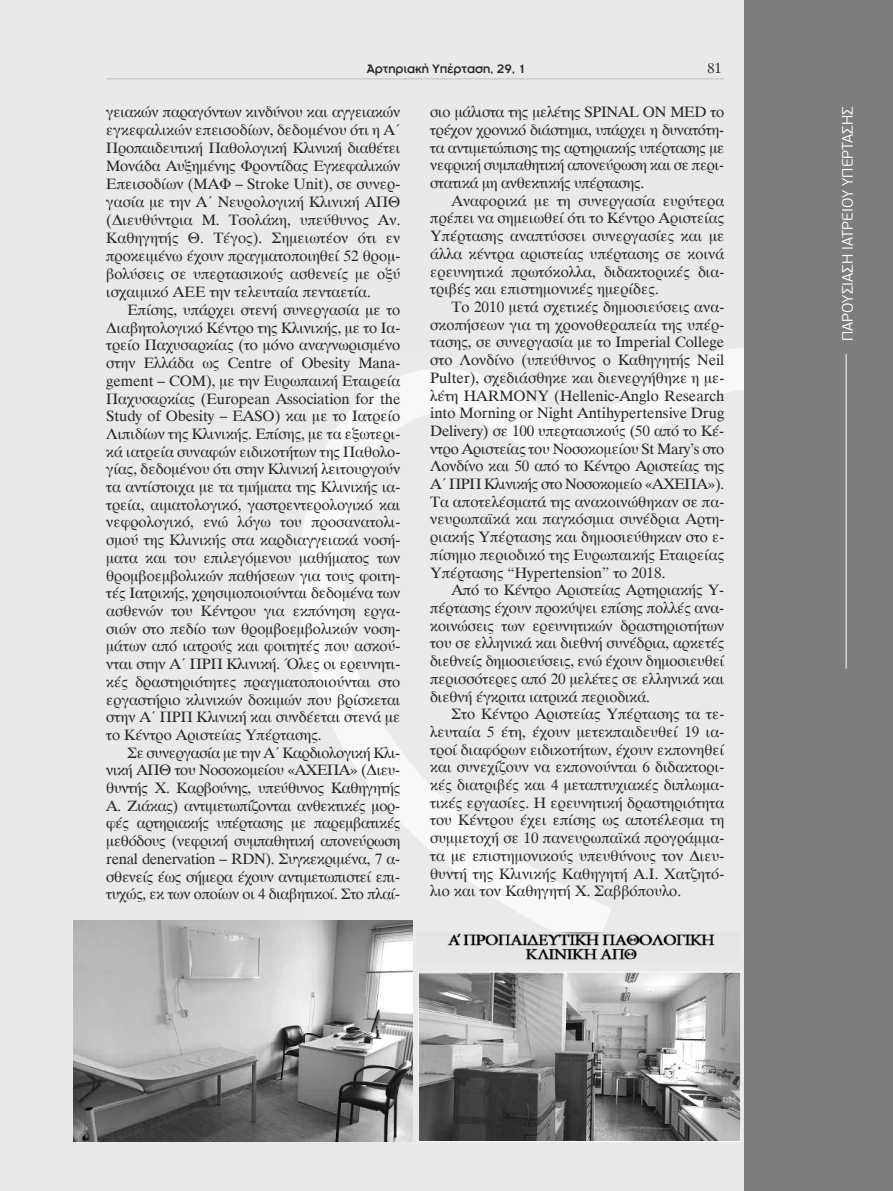
<style>
.page{position:relative;width:893px;height:1191px;background:#e9e9e9}
.page>*{position:absolute;margin:0;border:0;box-sizing:border-box;transform-origin:0 0}
.t1{font:15.75px/17.7px "UB Times";letter-spacing:-.005em;color:#272627;text-align:justify}
.t2{font:300 15px "PF Beau Sans Pro";color:#fff}
.t3{font:15px "UB Times";color:#272627}
.t4{font:13.5px "Kp Uranus T";color:#272627}
.s1{font-family:"Times New Roman"}
</style>
<div class="page">
<img style="left:300px;top:348px;width:444px;height:603px">
<div style="left:744px;top:0;width:149px;height:1191px;background:#7d7d7d"></div>
<hr style="left:846px;top:354px;width:1px;height:314px;background:#fff">
<img style="left:420px;top:973px;width:319px;height:166px">
<div style="left:418px;top:971px;width:323px;height:170px;border:1px solid #fff"></div>
<hr style="left:106px;top:78px;width:618px;height:1px;background:#bebebe">
<img style="left:73px;top:920px;width:339px;height:221px">
<img style="left:417px;top:932px;width:323px;height:28px">
<p class="t4" style="left:367px;top:63px;width:161px">Αρτηριακή Υπέρταση, 29, 1</p>
<p class="t3" style="left:707px;top:62px;width:16px">81</p>
<p class="t1" style="left:106px;top:104px;width:296px">γειακών παραγόντων κινδύνου και αγγειακών εγκεφαλικών επεισοδίων, δεδομένου ότι η Α<span class="s1">΄ </span>Προπαιδευτική Παθολογική Κλινική διαθέτει Μονάδα Αυξημένης Φροντίδας Eγκεφαλικών Επεισοδίων (ΜΑΦ – Stroke Unit), σε συνερ&shy;γασία με την Α<span class="s1">΄</span> Νευρολογική Κλινική ΑΠΘ (Διευθύντρια Μ. Τσολάκη, υπεύθυνος Αν.<br>Καθηγητής Θ. Τέγος). Σημειωτέον ότι εν προκειμένω έχουν πραγματοποιηθεί 52 θρoμ&shy;βολύσεις σε υπερτασικούς ασθενείς με οξύ ισχαιμικό ΑΕΕ την τελευταία πενταετία.</p>
<p class="t1" style="left:106px;top:301px;width:296px;text-indent:21px">Επίσης, υπάρχει στενή συνεργασία με το Διαβητολογικό Κέντρο της Κλινικής, με το Ια&shy;τρείο Παχυσαρκίας (το μόνο αναγνωρισμένο στην Ελλάδα ως Centre of Obesity Μana&shy;gement – COM), με την Ευρωπαική Εταιρεία Παχυσαρκίας (Εuropean Association for the Study of Obesity – EASO) και με το Ιατρείο Λιπιδίων της Κλινικής. Επίσης, με τα εξωτερι&shy;κά ιατρεία συναφών ειδικοτήτων της Παθολο&shy;γίας, δεδομένου ότι στην Κλινική λειτουργούν τα αντίστοιχα με τα τμήματα της Κλινικής ια&shy;τρεία, αιματολογικό, γαστρεντερολογικό και νεφρολογικό, ενώ λόγω του προσανατολι&shy;σμού της Κλινικής στα καρδιαγγειακά νοσή&shy;ματα και του επιλεγόμενου μαθήματος των θρομβοεμβολικών παθήσεων για τους φοιτη&shy;τές Ιατρικής, χρησιμοποιούνται δεδομένα των ασθενών του Κέντρου για εκπόνηση εργα&shy;σιών στο πεδίο των θρομβοεμβολικών νοση&shy;μάτων από ιατρούς και φοιτητές που ασκού&shy;νται στην Α<span class="s1">΄</span> ΠΡΠ Κλινική. Όλες οι ερευνητι&shy;κές δραστηριότητες πραγματοποιούνται στο εργαστήριο κλινικών δοκιμών που βρίσκεται στην Α<span class="s1">΄</span> ΠΡΠ Κλινική και συνδέεται στενά με το Κέντρο Αριστείας Υπέρτασης.</p>
<p class="t1" style="left:106px;top:744px;width:296px;text-indent:21px">Σε συνεργασία με την Α<span class="s1">΄</span> Καρδιολογική Κλι&shy;νική ΑΠΘ του Νοσοκομείου «ΑΧΕΠΑ» (Διευ&shy;θυντής Χ. Καρβούνης, υπεύθυνος Καθηγητής Α. Ζιάκας) αντιμετωπίζονται ανθεκτικές μορ&shy;φές αρτηριακής υπέρτασης με παρεμβατικές μεθόδους (νεφρική συμπαθητική απονεύρωση renal denervation – RDN). Συγκεκριμένα, 7 α&shy;σθενείς έως σήμερα έχουν αντιμετωπιστεί επι&shy;τυχώς, εκ των οποίων οι 4 διαβητικοί. Στο πλαί-</p>
<p class="t1" style="left:430px;top:104px;width:296px">σιο μάλιστα της μελέτης SPINAL ON MED το τρέχον χρονικό διάστημα, υπάρχει η δυνατότη&shy;τα αντιμετώπισης της αρτηριακής υπέρτασης με νεφρική συμπαθητική απονεύρωση και σε περι&shy;στατικά μη ανθεκτικής υπέρτασης.</p>
<p class="t1" style="left:430px;top:192px;width:296px;text-indent:21px">Αναφορικά με τη συνεργασία ευρύτερα πρέπει να σημειωθεί ότι το Κέντρο Αριστείας Υπέρτασης αναπτύσσει συνεργασίες και με άλλα κέντρα αριστείας υπέρτασης σε κοινά ερευνητικά πρωτόκολλα, διδακτορικές δια&shy;τριβές και επιστημονικές ημερίδες.</p>
<p class="t1" style="left:430px;top:298px;width:296px;text-indent:21px">Το 2010 μετά σχετικές δημοσιεύσεις ανα&shy;σκοπήσεων για τη χρονοθεραπεία της υπέρ&shy;τασης, σε συνεργασία με το Imperial College στο Λονδίνο (υπεύθυνος ο Καθηγητής Νeil Pulter), σχεδιάσθηκε και διενεργήθηκε η με&shy;λέτη HARMONY (Hellenic-Anglo Research into Morning or Night Antihypertensive Drug Delivery) σε 100 υπερτασικούς (50 από το Κέ&shy;ντρο Αριστείας του Νοσοκομείου St Mary’s στο Λονδίνο και 50 από το Κέντρο Αριστείας της Α<span class="s1">΄</span> ΠΡΠ Kλινικής στο Νοσοκομείο «ΑΧΕΠΑ»).<br>Τα αποτελέσματά της ανακοινώθηκαν σε πα&shy;νευρωπαϊκά και παγκόσμια συνέδρια Αρτη&shy;ριακής Υπέρτασης και δημοσιεύθηκαν στο ε&shy;πίσημο περιοδικό της Ευρωπαικής Εταιρείας Υπέρτασης “Hypertension” το 2018.</p>
<p class="t1" style="left:430px;top:582px;width:296px;text-indent:21px">Από το Kέντρο Αριστείας Αρτηριακής Υ&shy;πέρτασης έχουν προκύψει επίσης πολλές ανα&shy;κοινώσεις των ερευνητικών δραστηριοτήτων του σε ελληνικά και διεθνή συνέδρια, αρκετές διεθνείς δημοσιεύσεις, ενώ έχουν δημοσιευθεί περισσότερες από 20 μελέτες σε ελληνικά και διεθνή έγκριτα ιατρικά περιοδικά.</p>
<p class="t1" style="left:430px;top:706px;width:296px;text-indent:21px">Στo Κέντρο Αριστείας Υπέρτασης τα τε&shy;λευταία 5 έτη, έχουν μετεκπαιδευθεί 19 ια&shy;τροί διαφόρων ειδικοτήτων, έχουν εκπονηθεί και συνεχίζουν να εκπονούνται 6 διδακτορι&shy;κές διατριβές και 4 μεταπτυχιακές διπλωμα&shy;τικές εργασίες. Η ερευνητική δραστηριότητα του Κέντρου έχει επίσης ως αποτέλεσμα τη συμμετοχή σε 10 πανευρωπαϊκά προγράμμα&shy;τα με επιστημονικούς υπευθύνους τον Διευ&shy;θυντή της Κλινικής Καθηγητή Α.Ι. Χατζητό&shy;λιο και τον Καθηγητή Χ. Σαββόπουλο.</p>
<p class="t2" style="left:841px;top:341px;width:236px;rotate:-90deg">ΠΑΡΟΥΣΙΑΣΗ ΙΑΤΡΕΙΟΥ ΥΠΕΡΤΑΣΗΣ</p>
</div>
